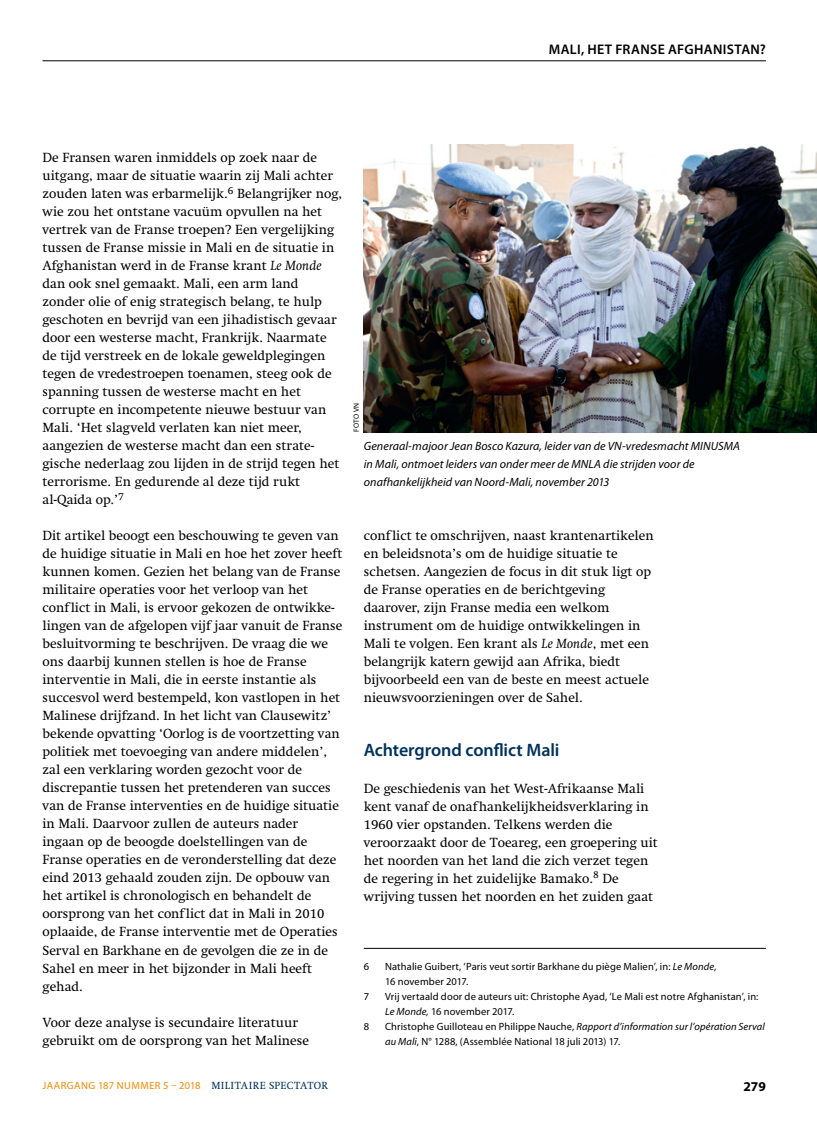
<style>
.page{position:relative;width:817px;height:1136px;background:#fff}
.page>*{position:absolute;margin:0;border:0;box-sizing:border-box;transform-origin:0 0}
.t1{font:600 18px "Myriad Pro";letter-spacing:-.005em;color:#00325c}
.t2{font:600 13.95px "Myriad Pro";letter-spacing:.025em;color:#000}
.t3{font:13.5px/18px "Swift LT Std";color:#000}
.t4{font:700 13.5px "Myriad Pro";color:#000}
.t5{font:italic 12px/18px "Myriad Pro";letter-spacing:.005em;color:#000}
.t6{font:10.5px/15px "Myriad Pro";letter-spacing:.01em;color:#000}
.t7{font:10.5px "Myriad Pro";letter-spacing:.045em;color:#f58900}
.t8{font:7.5px "Myriad Pro";letter-spacing:.025em;color:#000}
.s1{font-style:italic}
.s2{font-family:"Swift LT Std";color:#00325c}
</style>
<div class="page">
<hr style="left:364px;top:947px;width:401px;height:1px;background:#000">
<img style="left:364px;top:144px;width:452px;height:288px">
<hr style="left:43px;top:60px;width:722px;height:1px;background:#000">
<p class="t2" style="left:548px;top:40px;width:218px">MALI, HET FRANSE AFGHANISTAN?</p>
<p class="t3" style="left:43px;top:149px;width:301px">De Fransen waren inmiddels op zoek naar de uitgang, maar de situatie waarin zij Mali achter zouden laten was erbarmelijk.<sup>6</sup> Belangrijker nog, wie zou het ontstane vacuüm opvullen na het vertrek van de Franse troepen? Een vergelijking tussen de Franse missie in Mali en de situatie in Afghanistan werd in de Franse krant <span class="s1">Le Monde </span>dan ook snel gemaakt. Mali, een arm land zonder olie of enig strategisch belang, te hulp geschoten en bevrijd van een jihadistisch gevaar door een westerse macht, Frankrijk. Naarmate de tijd verstreek en de lokale geweldplegingen tegen de vredestroepen toenamen, steeg ook de spanning tussen de westerse macht en het corrupte en incompetente nieuwe bestuur van Mali. ‘Het slagveld verlaten kan niet meer, aangezien de westerse macht dan een strate&shy;gische nederlaag zou lijden in de strijd tegen het terrorisme. En gedurende al deze tijd rukt al-Qaida op.’<sup>7</sup></p>
<p class="t3" style="left:43px;top:527px;width:301px">Dit artikel beoogt een beschouwing te geven van de huidige situatie in Mali en hoe het zover heeft kunnen komen. Gezien het belang van de Franse militaire operaties voor het verloop van het conflict in Mali, is ervoor gekozen de ontwikke&shy;lingen van de afgelopen vijf jaar vanuit de Franse besluitvorming te beschrijven. De vraag die we ons daarbij kunnen stellen is hoe de Franse interventie in Mali, die in eerste instantie als succesvol werd bestempeld, kon vastlopen in het Malinese drijfzand. In het licht van Clausewitz’ bekende opvatting ‘Oorlog is de voortzetting van politiek met toevoeging van andere middelen’, zal een verklaring worden gezocht voor de discrepantie tussen het pretenderen van succes van de Franse interventies en de huidige situatie in Mali. Daarvoor zullen de auteurs nader ingaan op de beoogde doelstellingen van de Franse operaties en de veronderstelling dat deze eind 2013 gehaald zouden zijn. De opbouw van het artikel is chronologisch en behandelt de oorsprong van het conflict dat in Mali in 2010 oplaaide, de Franse interventie met de Operaties Serval en Barkhane en de gevolgen die ze in de Sahel en meer in het bijzonder in Mali heeft gehad.</p>
<p class="t3" style="left:43px;top:1013px;width:268px">Voor deze analyse is secundaire literatuur gebruikt om de oorsprong van het Malinese</p>
<p class="t8" style="left:351px;top:432px;width:31px;rotate:-90deg">FOTO VN</p>
<p class="t5" style="left:364px;top:437px;width:377px">Generaal-majoor Jean Bosco Kazura, leider van de VN-vredesmacht MINUSMA in Mali, ontmoet leiders van onder meer de MNLA die strijden voor de onafhankelijkheid van Noord-Mali, november 2013</p>
<p class="t3" style="left:364px;top:527px;width:291px">conflict te omschrijven, naast krantenartikelen en beleidsnota’s om de huidige situatie te schetsen. Aangezien de focus in dit stuk ligt op de Franse operaties en de berichtgeving daarover, zijn Franse media een welkom instrument om de huidige ontwikkelingen in Mali te volgen. Een krant als <span class="s1">Le Monde</span>, met een belangrijk katern gewijd aan Afrika, biedt bijvoorbeeld een van de beste en meest actuele nieuwsvoorzieningen over de Sahel.</p>
<h1 class="t1" style="left:364px;top:739px;width:197px">ACHTERGROND CONFLICT MALI</h1>
<p class="t3" style="left:364px;top:779px;width:295px">De geschiedenis van het West-Afrikaanse Mali kent vanaf de onafhankelijkheidsverklaring in 1960 vier opstanden. Telkens werden die veroorzaakt door de Toeareg, een groepering uit het noorden van het land die zich verzet tegen de regering in het zuidelijke Bamako.<sup>8</sup> De wrijving tussen het noorden en het zuiden gaat</p>
<p class="t6" style="left:364px;top:958px;width:7px">6</p>
<p class="t6" style="left:385px;top:958px;width:333px">Nathalie Guibert, ‘Paris veut sortir Barkhane du piège Malien’, in: <span class="s1">Le Monde</span>,<br>16 november 2017.</p>
<p class="t6" style="left:364px;top:988px;width:7px">7</p>
<p class="t6" style="left:385px;top:988px;width:375px">Vrij vertaald door de auteurs uit: Christophe Ayad, ‘Le Mali est notre Afghanistan’, in:<br><span class="s1">Le Monde,</span> 16 november 2017.</p>
<p class="t6" style="left:364px;top:1018px;width:7px">8</p>
<p class="t6" style="left:385px;top:1018px;width:381px">Christophe Guilloteau en Philippe Nauche, <span class="s1">Rapport d’information sur l’opération Serval au Mali</span>, N° 1288, (Assemblée National 18 juli 2013) 17.</p>
<p class="t7" style="left:43px;top:1078px;width:287px">JAARGANG 187 NUMMER 5 – 2018 <span class="s2">MILITAIRE SPECTATOR</span></p>
<p class="t4" style="left:743px;top:1077px;width:24px">279</p>
</div>
